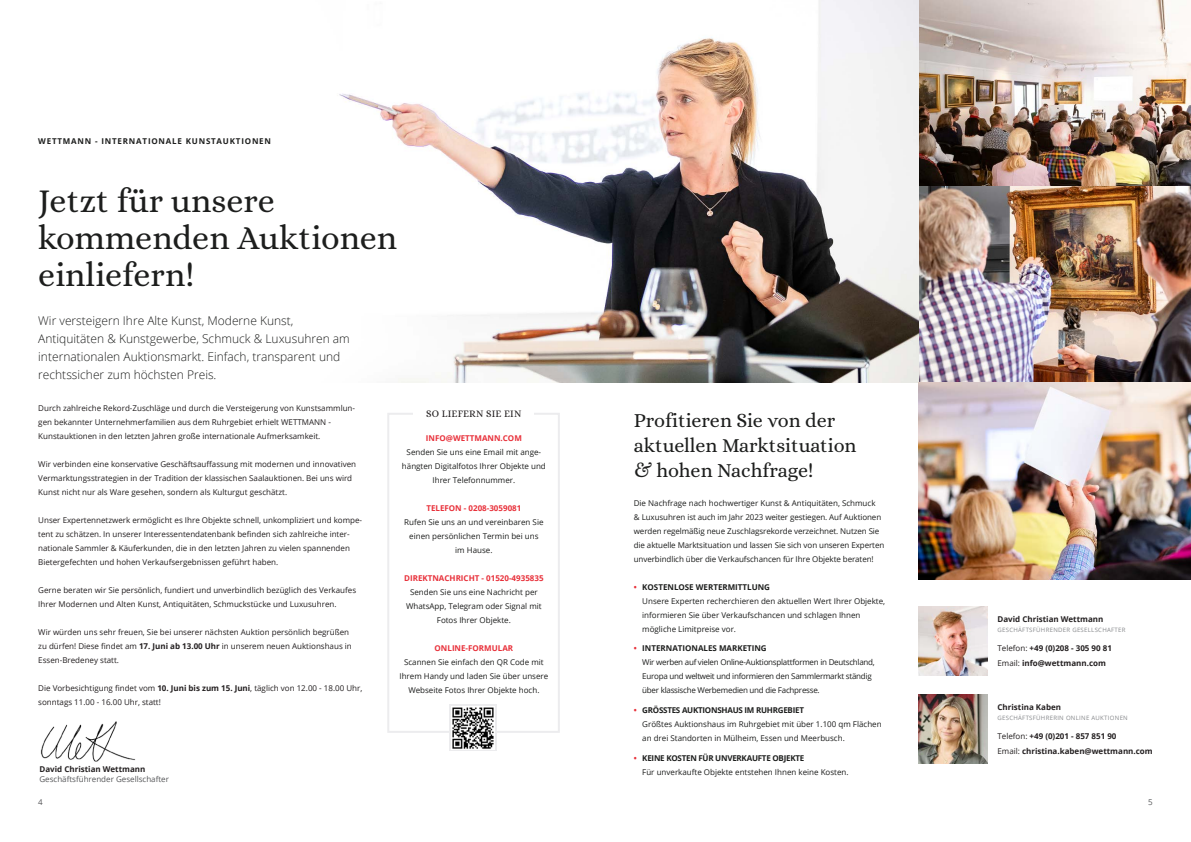
<style>
.page{position:relative;width:1191px;height:842px;background:#fff}
.page>*{position:absolute;margin:0;border:0;box-sizing:border-box;transform-origin:0 0}
.Titel_-_Kuenstler{font:34px "Alice";color:#1d1e1d}
.Heading_-_h2{font:20px "Alice";letter-spacing:-.005em;color:#1d1e1d}
.t1{font:300 12px "Open Sans";color:#1d1e1d}
.Titel_-_Kuenstler-2{font:10px "Alice";letter-spacing:.02em;color:#231f20}
.Body_Text{font:8px/14px "Open Sans";color:#231f20}
.t2{font:8px/14px "Open Sans";color:#1d1e1d;text-align:center}
.t3{font:8px/14px "Open Sans";letter-spacing:-.03em;color:#1d1e1d}
.Body_Text-2{font:700 8px "Open Sans";color:#231f20}
.t4{font:700 8px "Open Sans";color:#e8303a}
.t5{font:700 8px "Open Sans";letter-spacing:.1em;color:#1d1e1d}
.Body_Text-3{font:8px "Open Sans";color:#57585a}
.Titel_-_Kuenstler-3{font:6px "Open Sans";letter-spacing:.05em;color:#87898c}
.s1{font-weight:700}
.s2{font-weight:700;color:#e8303a}
.s3{font-weight:400}
</style>
<div class="page">
<img style="left:40px;top:721px;width:96px;height:41px">
<div style="left:387px;top:413px;width:173px;height:320px;background:#fff;border:2px solid #ececee"></div>
<div style="left:413px;top:408px;width:121px;height:10px;background:#fff"></div>
<div style="left:449px;top:704px;width:48px;height:47px;background:linear-gradient(to bottom,#ececee,#ececee)"></div>
<img style="left:451px;top:706px;width:44px;height:43px">
<img style="left:339px;top:0;width:852px;height:383px">
<img style="left:941px;top:0;width:250px;height:186px">
<img style="left:918px;top:383px;width:273px;height:197px">
<img style="left:918px;top:694px;width:69px;height:69px">
<img style="left:918px;top:606px;width:69px;height:69px">
<p class="t5" style="left:38px;top:135px;width:234px">WETTMANN - INTERNATIONALE KUNSTAUKTIONEN</p>
<p class="Titel_-_Kuenstler" style="left:38px;top:182px;width:238px">Jetzt für unsere</p>
<p class="Titel_-_Kuenstler" style="left:38px;top:219px;width:360px">kommenden Auktionen</p>
<p class="Titel_-_Kuenstler" style="left:38px;top:256px;width:157px">einliefern!</p>
<p class="t1" style="left:38px;top:312px;width:257px">Wir versteigern Ihre Alte Kunst, Moderne Kunst,</p>
<p class="t1" style="left:38px;top:330px;width:313px">Antiquitäten &amp; Kunstgewerbe, Schmuck &amp; Luxusuhren am</p>
<p class="t1" style="left:38px;top:348px;width:304px">internationalen Auktionsmarkt. Einfach, transparent und</p>
<p class="t1" style="left:38px;top:366px;width:180px">rechtssicher zum höchsten Preis.</p>
<p class="Body_Text" style="left:38px;top:401px;width:318px">Durch zahlreiche Rekord-Zuschläge und durch die Versteigerung von Kunstsammlun&shy;gen bekannter Unternehmerfamilien aus dem Ruhrgebiet erhielt WETTMANN -</p>
<p class="Body_Text" style="left:38px;top:429px;width:284px">Kunstauktionen in den letzten Jahren große internationale Aufmerksamkeit.</p>
<p class="Body_Text" style="left:38px;top:457px;width:319px">Wir verbinden eine konservative Geschäftsauffassung mit modernen und innovativen<br>Vermarktungsstrategien in der Tradition der klassischen Saalauktionen. Bei uns wird<br>Kunst nicht nur als Ware gesehen, sondern als Kulturgut geschätzt.</p>
<p class="Body_Text" style="left:38px;top:513px;width:325px">Unser Expertennetzwerk ermöglicht es Ihre Objekte schnell, unkompliziert und kompe&shy;tent zu schätzen. In unserer Interessentendatenbank befinden sich zahlreiche inter&shy;nationale Sammler &amp; Käuferkunden, die in den letzten Jahren zu vielen spannenden Bietergefechten und hohen Verkaufsergebnissen geführt haben.</p>
<p class="Body_Text" style="left:38px;top:583px;width:319px">Gerne beraten wir Sie persönlich, fundiert und unverbindlich bezüglich des Verkaufes<br>Ihrer Modernen und Alten Kunst, Antiquitäten, Schmuckstücke und Luxusuhren.</p>
<p class="Body_Text" style="left:38px;top:625px;width:315px">Wir würden uns sehr freuen, Sie bei unserer nächsten Auktion persönlich begrüßen zu dürfen! Diese findet am <span class="s1">17. Juni ab 13.00 Uhr</span> in unserem neuen Auktionshaus in<br>Essen-Bredeney statt.</p>
<p class="Body_Text" style="left:38px;top:681px;width:325px">Die Vorbesichtigung findet vom <span class="s1">10. Juni bis zum 15. Juni</span>, täglich von 12.00 - 18.00 Uhr, sonntags 11.00 - 16.00 Uhr, statt!</p>
<p class="Body_Text-2" style="left:39px;top:764px;width:107px">David Christian Wettmann</p>
<p class="Body_Text-3" style="left:39px;top:774px;width:131px">Geschäftsführender Gesellschafter</p>
<p class="Titel_-_Kuenstler-2" style="left:426px;top:409px;width:97px">SO LIEFERN SIE EIN</p>
<p class="t4" style="left:426px;top:432px;width:97px">INFO@WETTMANN.COM</p>
<p class="t2" style="left:402px;top:445px;width:145px">Senden Sie uns eine Email mit ange&shy;hängten Digitalfotos Ihrer Objekte und<br>Ihrer Telefonnummer.</p>
<p class="t4" style="left:426px;top:502px;width:96px">TELEFON - 0208-3059081</p>
<p class="t2" style="left:404px;top:515px;width:141px">Rufen Sie uns an und vereinbaren Sie einen persönlichen Termin bei uns</p>
<p class="t2" style="left:455px;top:543px;width:39px">im Hause.</p>
<p class="t4" style="left:404px;top:572px;width:141px">DIREKTNACHRICHT - 01520-4935835</p>
<p class="t2" style="left:406px;top:585px;width:137px">Senden Sie uns eine Nachricht per<br>WhatsApp, Telegram oder Signal mit<br>Fotos Ihrer Objekte.</p>
<p class="t4" style="left:434px;top:642px;width:80px">ONLINE-FORMULAR</p>
<p class="t2" style="left:399px;top:655px;width:150px">Scannen Sie einfach den QR Code mit<br>Ihrem Handy und laden Sie über unsere<br>Webseite Fotos Ihrer Objekte hoch.</p>
<p class="Heading_-_h2" style="left:634px;top:410px;width:203px">Profitieren Sie von der</p>
<p class="Heading_-_h2" style="left:634px;top:435px;width:224px">aktuellen Marktsituation</p>
<p class="Heading_-_h2" style="left:634px;top:460px;width:181px">&amp; hohen Nachfrage!</p>
<p class="t2" style="left:634px;top:496px;width:252px;text-align:left">Die Nachfrage nach hochwertiger Kunst &amp; Antiquitäten, Schmuck<br>&amp; Luxusuhren ist auch im Jahr 2023 weiter gestiegen. Auf Auktionen werden regelmäßig neue Zuschlagsrekorde verzeichnet. Nutzen Sie die aktuelle Marktsituation und lassen Sie sich von unseren Experten unverbindlich über die Verkaufschancen für Ihre Objekte beraten!</p>
<p class="t2" style="left:642px;top:580px;width:244px;text-align:left;text-indent:-9px"><span class="s2">•</span> <span class="s1">KOSTENLOSE WERTERMITTLUNG<br></span>Unsere Experten recherchieren den aktuellen Wert Ihrer Objekte, informieren Sie über Verkaufschancen und schlagen Ihnen mögliche Limitpreise vor.</p>
<p class="t3" style="left:642px;top:641px;width:234px;text-indent:-9px"><span class="s2">•</span> <span class="s1">INTERNATIONALES MARKETING<br></span>Wir werben auf vielen Online-Auktionsplattformen in Deutschland, Europa und weltweit und informieren den Sammlermarkt ständig über klassische Werbemedien und die Fachpresse.</p>
<p class="t2" style="left:642px;top:703px;width:241px;text-align:left;text-indent:-9px"><span class="s2">•</span> <span class="s1">GRÖSSTES AUKTIONSHAUS IM RUHRGEBIET<br></span>Größtes Auktionshaus im Ruhrgebiet mit über 1.100 qm Flächen an drei Standorten in Mülheim, Essen und Meerbusch.</p>
<p class="t2" style="left:642px;top:751px;width:208px;text-align:left;text-indent:-9px"><span class="s2">•</span> <span class="s1">KEINE KOSTEN FÜR UNVERKAUFTE OBJEKTE<br></span>Für unverkaufte Objekte entstehen Ihnen keine Kosten.</p>
<p class="Body_Text-2" style="left:997px;top:613px;width:107px">David Christian Wettmann</p>
<p class="Titel_-_Kuenstler-3" style="left:997px;top:626px;width:130px">GESCHÄFTSFÜHRENDER GESELLSCHAFTER</p>
<p class="Body_Text-2" style="left:997px;top:642px;width:116px"><span class="s3">Telefon:</span> +49 (0)208 - 305 90 81</p>
<p class="Body_Text-2" style="left:997px;top:657px;width:110px"><span class="s3">Email:</span> info@wettmann.com</p>
<p class="Body_Text-2" style="left:997px;top:701px;width:65px">Christina Kaben</p>
<p class="Titel_-_Kuenstler-3" style="left:997px;top:713px;width:132px">GESCHÄFTSFÜHRERIN ONLINE AUKTIONEN</p>
<p class="Body_Text-2" style="left:997px;top:730px;width:121px"><span class="s3">Telefon:</span> +49 (0)201 - 857 851 90</p>
<p class="Body_Text-2" style="left:997px;top:745px;width:157px"><span class="s3">Email:</span> christina.kaben@wettmann.com</p>
<p class="Body_Text-3" style="left:38px;top:796px;width:6px">4</p>
<p class="Body_Text-3" style="left:1148px;top:796px;width:6px">5</p>
</div>
